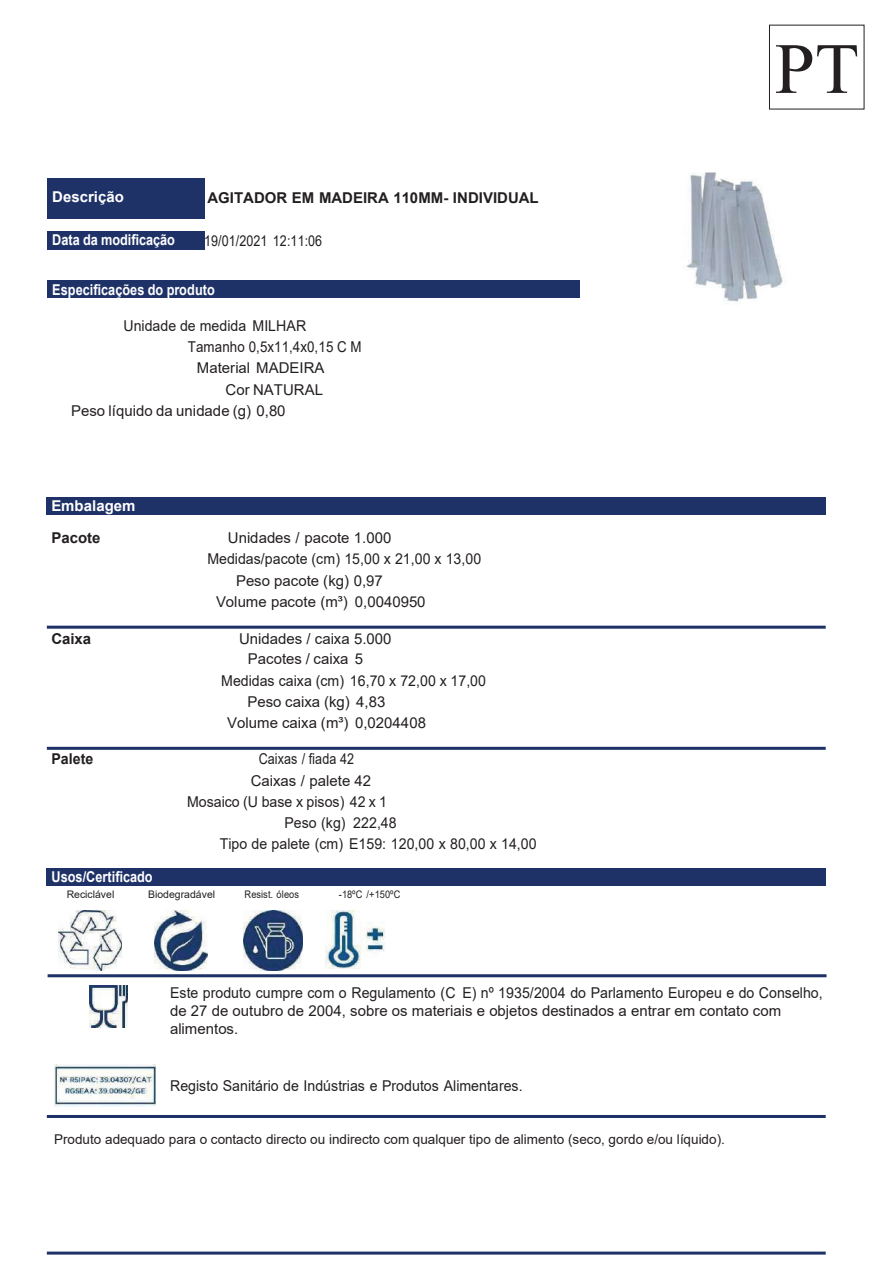
<style>
.page{position:relative;width:895px;height:1264px;background:#fff}
.page>*{position:absolute;margin:0;border:0;box-sizing:border-box;transform-origin:0 0}
.t1{font:72px "Times New Roman";color:#231f20}
.t2{font:15px/17.9px "Arial";color:#231f20;scale:.95 1}
.t3{font:15px "Arial";color:#231f20}
.t4{font:700 15px "Arial";color:#fff;scale:.85 1}
.t5{font:700 15px "Arial";color:#231f20}
.t6{font:15px "Arial";color:#231f20;scale:.84 1}
.t7{font:15px "Arial";color:#231f20;scale:.89 1}
.t8{font:700 15px "Arial";color:#fff}
.t9{font:700 15px "Arial";color:#231f20;scale:.95 1}
.t10{font:13.5px "Arial";color:#231f20}
.t11{font:10.5px "Arial";color:#231f20;scale:.88 1}
.t12{font:10.5px "Arial";color:#231f20}
</style>
<div class="page">
<hr style="left:47px;top:1251px;width:778px;height:3px;background:#1f3268">
<img style="left:686px;top:109px;width:172px;height:193px">
<hr style="left:47px;top:626px;width:778px;height:3px;background:#1f3268">
<hr style="left:47px;top:747px;width:778px;height:3px;background:#1f3268">
<hr style="left:48px;top:974px;width:778px;height:3px;background:#1f3268">
<img style="left:58px;top:911px;width:63px;height:59px">
<img style="left:154px;top:911px;width:54px;height:59px">
<img style="left:243px;top:911px;width:59px;height:59px">
<img style="left:325px;top:910px;width:60px;height:58px">
<hr style="left:47px;top:1115px;width:778px;height:3px;background:#1f3268">
<div style="left:47px;top:231px;width:157px;height:18px;background:#1f3268"></div>
<div style="left:47px;top:281px;width:532px;height:17px;background:#1f3268"></div>
<div style="left:47px;top:497px;width:778px;height:17px;background:#1f3268"></div>
<div style="left:47px;top:868px;width:778px;height:17px;background:#1f3268"></div>
<img style="left:54px;top:1064px;width:101px;height:42px">
<div style="left:47px;top:178px;width:157px;height:41px;background:#1f3268"></div>
<img style="left:89px;top:985px;width:38px;height:42px">
<p class="t8" style="left:52px;top:186px;width:73px">Descrição</p>
<p class="t5" style="left:207px;top:187px;width:332px">AGITADOR EM MADEIRA 110MM- INDIVIDUAL</p>
<p class="t4" style="left:52px;top:229px;width:146px">Data da modificação</p>
<p class="t6" style="left:204px;top:230px;width:142px">19/01/2021 12:11:06</p>
<p class="t4" style="left:52px;top:279px;width:193px">Especificações do produto</p>
<p class="t2" style="left:123px;top:317px;width:194px">Unidade de medida MILHAR</p>
<p class="t7" style="left:188px;top:337px;width:197px">Tamanho 0,5x11,4x0,15 C M</p>
<p class="t3" style="left:197px;top:358px;width:129px">Material MADEIRA</p>
<p class="t3" style="left:225px;top:379px;width:99px">Cor NATURAL</p>
<p class="t3" style="left:71px;top:400px;width:216px">Peso líquido da unidade (g) 0,80</p>
<p class="t8" style="left:51px;top:495px;width:86px">Embalagem</p>
<p class="t5" style="left:51px;top:527px;width:50px">Pacote</p>
<p class="t3" style="left:228px;top:527px;width:165px">Unidades / pacote 1.000</p>
<p class="t2" style="left:207px;top:550px;width:289px">Medidas/pacote (cm) 15,00 x 21,00 x 13,00</p>
<p class="t3" style="left:236px;top:570px;width:148px">Peso pacote (kg) 0,97</p>
<p class="t3" style="left:216px;top:591px;width:211px">Volume pacote (m³) 0,0040950</p>
<p class="t5" style="left:51px;top:628px;width:41px">Caixa</p>
<p class="t3" style="left:239px;top:628px;width:154px">Unidades / caixa 5.000</p>
<p class="t3" style="left:248px;top:649px;width:117px">Pacotes / caixa 5</p>
<p class="t2" style="left:221px;top:671px;width:280px">Medidas caixa (cm) 16,70 x 72,00 x 17,00</p>
<p class="t3" style="left:247px;top:691px;width:139px">Peso caixa (kg) 4,83</p>
<p class="t3" style="left:227px;top:712px;width:200px">Volume caixa (m³) 0,0204408</p>
<p class="t9" style="left:51px;top:748px;width:46px">Palete</p>
<p class="t6" style="left:259px;top:749px;width:115px">Caixas / fiada 42</p>
<p class="t3" style="left:250px;top:770px;width:122px">Caixas / palete 42</p>
<p class="t2" style="left:187px;top:793px;width:212px">Mosaico (U base x pisos) 42 x 1</p>
<p class="t2" style="left:284px;top:814px;width:120px">Peso (kg) 222,48</p>
<p class="t2" style="left:220px;top:835px;width:335px">Tipo de palete (cm) E159: 120,00 x 80,00 x 14,00</p>
<p class="t4" style="left:51px;top:866px;width:120px">Usos/Certificado</p>
<p class="t12" style="left:67px;top:887px;width:49px">Reciclável</p>
<p class="t12" style="left:148px;top:887px;width:68px">Biodegradável</p>
<p class="t11" style="left:244px;top:887px;width:63px">Resist. óleos</p>
<p class="t11" style="left:338px;top:887px;width:72px">-18ºC /+150ºC</p>
<h1 class="t1" style="left:774px;top:18px;width:86px">PT</h1>
<p class="t2" style="left:170px;top:984px;width:688px">Este produto cumpre com o Regulamento (C E) nº 1935/2004 do Parlamento Europeu e do Conselho, de 27 de outubro de 2004, sobre os materiais e objetos destinados a entrar em contato com alimentos.</p>
<p class="t2" style="left:170px;top:1077px;width:372px">Registo Sanitário de Indústrias e Produtos Alimentares.</p>
<p class="t10" style="left:54px;top:1130px;width:672px">Produto adequado para o contacto directo ou indirecto com qualquer tipo de alimento (seco, gordo e/ou líquido).</p>
</div>
